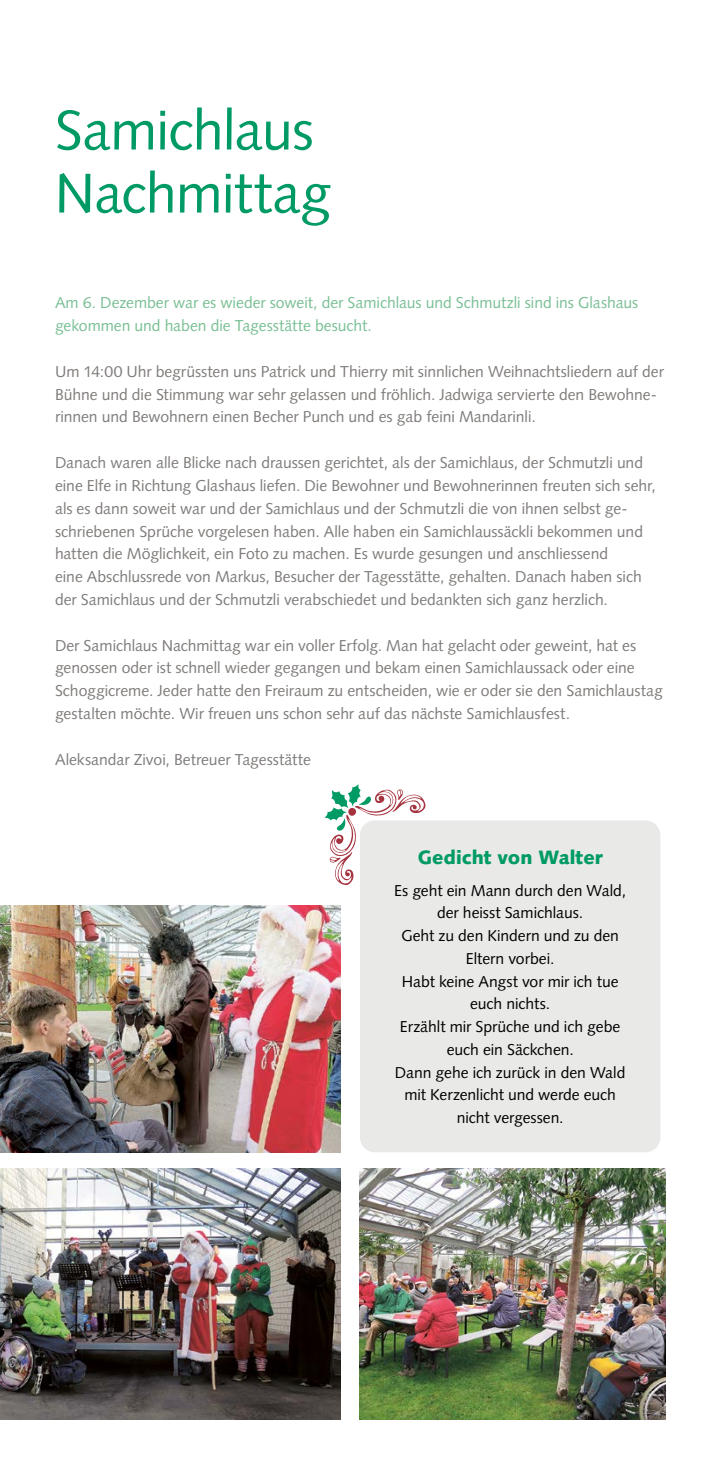
<style>
.page{position:relative;width:720px;height:1474px;background:#fff}
.page>*{position:absolute;margin:0;border:0;box-sizing:border-box;transform-origin:0 0}
.t1{font:56px/63px "Syntax LT Std";letter-spacing:-.01em;color:#009b64}
.t2{font:900 19.25px "Syntax LT Std";letter-spacing:-.005em;color:#009b64}
.t3{font:15.75px/22.8px "Syntax LT Std";letter-spacing:-.005em;color:#7f7c7a}
.t4{font:15.75px/22.8px "Syntax LT Std";letter-spacing:-.005em;color:#000;text-align:center}
.t5{font:15.75px/22.8px "Syntax LT Std";letter-spacing:-.005em;color:#79bf94}
</style>
<div class="page">
<img style="left:0;top:906px;width:340px;height:246px">
<img style="left:0;top:1168px;width:340px;height:251px">
<img style="left:360px;top:1168px;width:305px;height:251px">
<div style="left:360px;top:820px;width:300px;height:332px;background:#e9e9e8;border-radius:15px"></div>
<svg style="left:324px;top:784px;width:102px;height:101px"></svg>
<h1 class="t1" style="left:55px;top:99px;width:278px">Samichlaus<br>Nachmittag</h1>
<p class="t5" style="left:55px;top:291px;width:584px">Am 6. Dezember war es wieder soweit, der Samichlaus und Schmutzli sind ins Glashaus gekommen und haben die Tagesstätte besucht.</p>
<p class="t3" style="left:55px;top:360px;width:610px">Um 14:00 Uhr begrüssten uns Patrick und Thierry mit sinnlichen Weihnachtsliedern auf der<br>Bühne und die Stimmung war sehr gelassen und fröhlich. Jadwiga servierte den Bewohne&shy;rinnen und Bewohnern einen Becher Punch und es gab feini Mandarinli.</p>
<p class="t3" style="left:55px;top:451px;width:602px">Danach waren alle Blicke nach draussen gerichtet, als der Samichlaus, der Schmutzli und eine Elfe in Richtung Glashaus liefen. Die Bewohner und Bewohnerinnen freuten sich sehr, als es dann soweit war und der Samichlaus und der Schmutzli die von ihnen selbst ge&shy;schriebenen Sprüche vorgelesen haben. Alle haben ein Samichlaussäckli bekommen und hatten die Möglichkeit, ein Foto zu machen. Es wurde gesungen und anschliessend<br>eine Abschlussrede von Markus, Besucher der Tagesstätte, gehalten. Danach haben sich der Samichlaus und der Schmutzli verabschiedet und bedankten sich ganz herzlich.</p>
<p class="t3" style="left:55px;top:634px;width:609px">Der Samichlaus Nachmittag war ein voller Erfolg. Man hat gelacht oder geweint, hat es genossen oder ist schnell wieder gegangen und bekam einen Samichlaussack oder eine Schoggicreme. Jeder hatte den Freiraum zu entscheiden, wie er oder sie den Samichlaustag gestalten möchte. Wir freuen uns schon sehr auf das nächste Samichlausfest.</p>
<p class="t3" style="left:55px;top:748px;width:257px">Aleksandar Zivoi, Betreuer Tagesstätte</p>
<p class="t2" style="left:417px;top:846px;width:186px">Gedicht von Walter</p>
<p class="t4" style="left:394px;top:878px;width:233px">Es geht ein Mann durch den Wald, der heisst Samichlaus.<br>Geht zu den Kindern und zu den<br>Eltern vorbei.<br>Habt keine Angst vor mir ich tue euch nichts.<br>Erzählt mir Sprüche und ich gebe euch ein Säckchen.<br>Dann gehe ich zurück in den Wald mit Kerzenlicht und werde euch nicht vergessen.</p>
</div>
